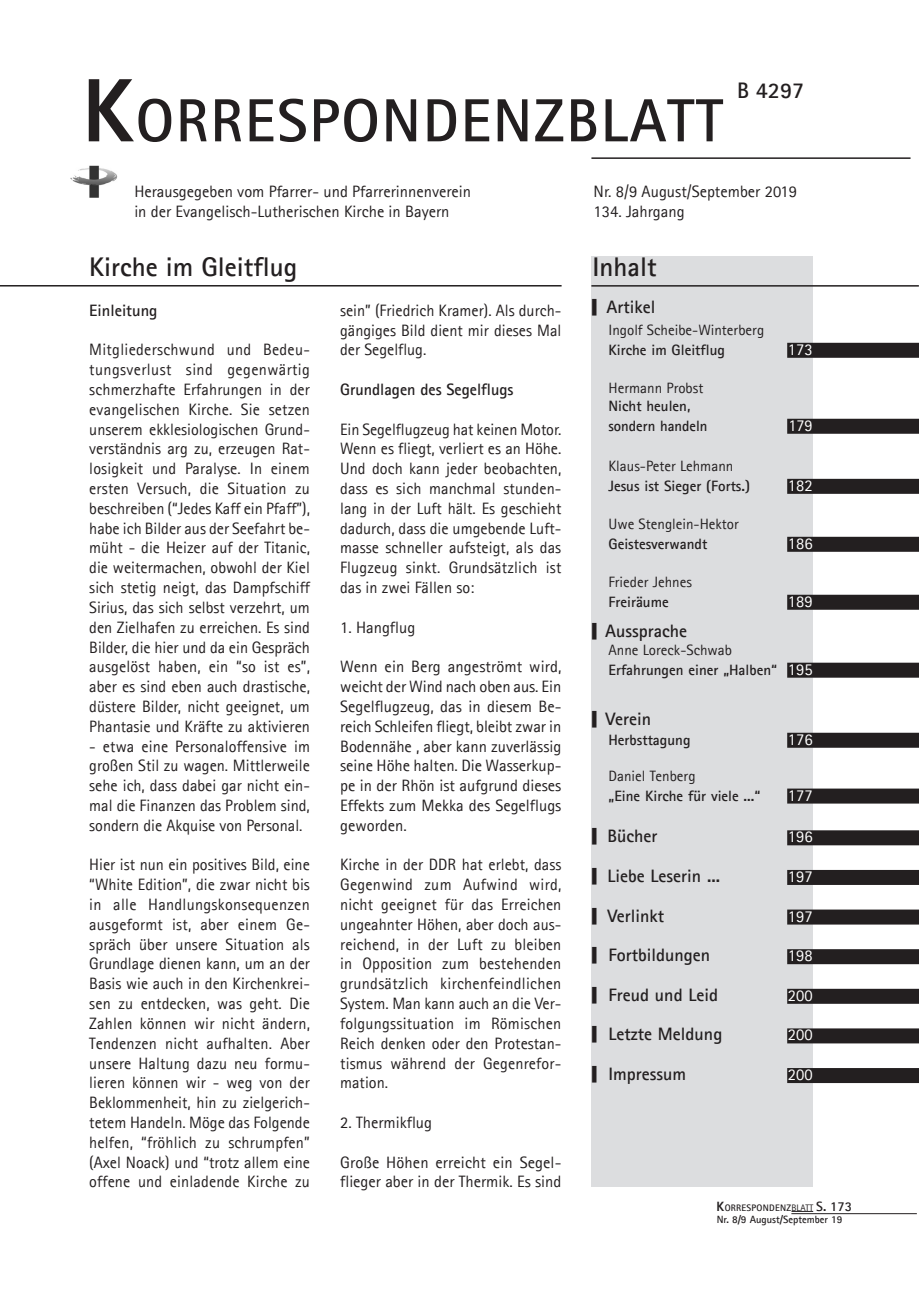
<style>
.page{position:relative;width:919px;height:1289px;background:#fff}
.page>*{position:absolute;margin:0;border:0;box-sizing:border-box;transform-origin:0 0}
.t1{font:700 60.9px "Agfa Rotis Sans Serif";letter-spacing:.03em;color:#231f20}
.t2{font:700 27px "Agfa Rotis Sans Serif";color:#231f20}
.t3{font:700 22.5px "Agfa Rotis Sans Serif";color:#231f20}
.t4{font:700 18px "Agfa Rotis Sans Serif";color:#231f20}
.t5{font:16.5px/19.8px "Agfa Rotis Sans Serif";color:#231f20;text-align:justify}
.t6{font:16.5px "Agfa Rotis Sans Serif";color:#fff}
.t7{font:700 16.5px "Agfa Rotis Sans Serif";color:#231f20}
.t8{font:700 15px/19.8px "Agfa Rotis Sans Serif";color:#231f20}
.t9{font:15px "Agfa Rotis Sans Serif";color:#231f20}
.t10{font:700 10.5px "Agfa Rotis Sans Serif";color:#231f20}
.t11{font:700 9.45px "Agfa Rotis Sans Serif";letter-spacing:.03em;color:#231f20}
.s1{font-weight:800;font-size:90px}
.s2{font-weight:400}
.s3{font-weight:400;font-size:16.5px;color:#fff}
.s4{font-weight:800;font-size:13.5px}
.s5{font-size:13.5px}
</style>
<div class="page">
<svg style="left:791px;top:1211px;width:22px;height:1px"></svg>
<hr style="left:791px;top:1213px;width:125px;height:1px;background:#231f20">
<div style="left:591px;top:256px;width:221px;height:930px;background:#dcdddf"></div>
<div style="left:787px;top:343px;width:131px;height:15px;background:#231f20"></div>
<div style="left:787px;top:419px;width:131px;height:15px;background:#231f20"></div>
<div style="left:787px;top:479px;width:131px;height:15px;background:#231f20"></div>
<div style="left:787px;top:537px;width:131px;height:15px;background:#231f20"></div>
<div style="left:787px;top:594px;width:131px;height:15px;background:#231f20"></div>
<div style="left:787px;top:662px;width:131px;height:15px;background:#231f20"></div>
<div style="left:787px;top:732px;width:131px;height:15px;background:#231f20"></div>
<div style="left:787px;top:788px;width:131px;height:15px;background:#231f20"></div>
<div style="left:787px;top:830px;width:131px;height:15px;background:#231f20"></div>
<div style="left:787px;top:870px;width:131px;height:15px;background:#231f20"></div>
<div style="left:787px;top:909px;width:131px;height:15px;background:#231f20"></div>
<div style="left:787px;top:949px;width:131px;height:15px;background:#231f20"></div>
<div style="left:787px;top:988px;width:131px;height:15px;background:#231f20"></div>
<div style="left:787px;top:1028px;width:131px;height:15px;background:#231f20"></div>
<div style="left:787px;top:1068px;width:131px;height:15px;background:#231f20"></div>
<hr style="left:591px;top:157px;width:319px;height:2px;background:#231f20">
<hr style="left:0;top:285px;width:561px;height:1px;background:#231f20">
<hr style="left:591px;top:285px;width:327px;height:1px;background:#231f20">
<img style="left:71px;top:166px;width:46px;height:32px">
<h1 class="t1" style="left:82px;top:82px;width:642px"><span class="s1">K</span>ORRESPONDENZBLATT</h1>
<h3 class="t3" style="left:737px;top:76px;width:69px">B 4297</h3>
<p class="t5" style="left:134px;top:181px;width:338px">Herausgegeben vom Pfarrer- und Pfarrerinnenverein in der Evangelisch-Lutherischen Kirche in Bayern</p>
<p class="t5" style="left:593px;top:181px;width:205px">Nr. 8/9 August/September 2019<br>134. Jahrgang</p>
<h2 class="t2" style="left:89px;top:250px;width:209px">Kirche im Gleitflug</h2>
<h2 class="t2" style="left:592px;top:250px;width:66px">Inhalt</h2>
<p class="t7" style="left:89px;top:300px;width:70px">Einleitung</p>
<p class="t5" style="left:89px;top:340px;width:222px">Mitgliederschwund und Bedeu&shy;tungsverlust sind gegenwärtig schmerzhafte Erfahrungen in der evangelischen Kirche. Sie setzen unserem ekklesiologischen Grund&shy;verständnis arg zu, erzeugen Rat&shy;losigkeit und Paralyse. In einem ersten Versuch, die Situation zu beschreiben (“Jedes Kaff ein Pfaff”), habe ich Bilder aus der Seefahrt be&shy;müht - die Heizer auf der Titanic, die weitermachen, obwohl der Kiel sich stetig neigt, das Dampfschiff Sirius, das sich selbst verzehrt, um den Zielhafen zu erreichen. Es sind Bilder, die hier und da ein Gespräch ausgelöst haben, ein “so ist es”, aber es sind eben auch drastische, düstere Bilder, nicht geeignet, um Phantasie und Kräfte zu aktivieren</p>
<p class="t5" style="left:89px;top:736px;width:222px">- etwa eine Personaloffensive im großen Stil zu wagen. Mittlerweile sehe ich, dass dabei gar nicht ein&shy;mal die Finanzen das Problem sind, sondern die Akquise von Personal.</p>
<p class="t5" style="left:89px;top:854px;width:222px">Hier ist nun ein positives Bild, eine “White Edition”, die zwar nicht bis in alle Handlungskonsequenzen ausgeformt ist, aber einem Ge&shy;spräch über unsere Situation als Grundlage dienen kann, um an der Basis wie auch in den Kirchenkrei&shy;sen zu entdecken, was geht. Die Zahlen können wir nicht ändern, Tendenzen nicht aufhalten. Aber unsere Haltung dazu neu formu&shy;lieren können wir - weg von der Beklommenheit, hin zu zielgerich&shy;tetem Handeln. Möge das Folgende helfen, “fröhlich zu schrumpfen” (Axel Noack) und “trotz allem eine offene und einladende Kirche zu</p>
<p class="t5" style="left:340px;top:300px;width:223px">sein” (Friedrich Kramer). Als durch&shy;gängiges Bild dient mir dieses Mal der Segelflug.</p>
<p class="t7" style="left:340px;top:379px;width:175px">Grundlagen des Segelflugs</p>
<p class="t5" style="left:340px;top:419px;width:223px">Ein Segelflugzeug hat keinen Motor.<br>Wenn es fliegt, verliert es an Höhe.<br>Und doch kann jeder beobachten, dass es sich manchmal stunden&shy;lang in der Luft hält. Es geschieht dadurch, dass die umgebende Luft&shy;masse schneller aufsteigt, als das Flugzeug sinkt. Grundsätzlich ist das in zwei Fällen so:</p>
<p class="t5" style="left:340px;top:617px;width:77px">1. Hangflug</p>
<p class="t5" style="left:340px;top:656px;width:223px">Wenn ein Berg angeströmt wird, weicht der Wind nach oben aus. Ein Segelflugzeug, das in diesem Be&shy;reich Schleifen fliegt, bleibt zwar in Bodennähe , aber kann zuverlässig seine Höhe halten. Die Wasserkup&shy;pe in der Rhön ist aufgrund dieses Effekts zum Mekka des Segelflugs geworden.</p>
<p class="t5" style="left:340px;top:854px;width:223px">Kirche in der DDR hat erlebt, dass Gegenwind zum Aufwind wird, nicht geeignet für das Erreichen ungeahnter Höhen, aber doch aus&shy;reichend, in der Luft zu bleiben in Opposition zum bestehenden grundsätzlich kirchenfeindlichen System. Man kann auch an die Ver&shy;folgungssituation im Römischen Reich denken oder den Protestan&shy;tismus während der Gegenrefor&shy;mation.</p>
<p class="t5" style="left:340px;top:1112px;width:93px">2. Thermikflug</p>
<p class="t5" style="left:340px;top:1151px;width:223px">Große Höhen erreicht ein Segel&shy;flieger aber in der Thermik. Es sind</p>
<p class="t4" style="left:606px;top:295px;width:50px">Artikel</p>
<p class="t9" style="left:608px;top:321px;width:157px">Ingolf Scheibe-Winterberg</p>
<p class="t8" style="left:608px;top:339px;width:118px">Kirche im Gleitflug</p>
<p class="t6" style="left:787px;top:339px;width:26px">173</p>
<p class="t9" style="left:608px;top:379px;width:96px">Hermann Probst</p>
<p class="t8" style="left:608px;top:395px;width:100px">Nicht heulen, sondern handeln</p>
<p class="t6" style="left:788px;top:415px;width:26px">179</p>
<p class="t9" style="left:608px;top:457px;width:126px">Klaus-Peter Lehmann</p>
<p class="t8" style="left:608px;top:475px;width:143px">Jesus ist Sieger (Forts.)</p>
<p class="t6" style="left:787px;top:475px;width:26px">182</p>
<p class="t9" style="left:608px;top:515px;width:132px">Uwe Stenglein-Hektor</p>
<p class="t8" style="left:608px;top:533px;width:100px">Geistesverwandt</p>
<p class="t6" style="left:787px;top:533px;width:26px">186</p>
<p class="t9" style="left:608px;top:573px;width:85px">Frieder Jehnes</p>
<p class="t8" style="left:608px;top:591px;width:62px">Freiräume</p>
<p class="t6" style="left:787px;top:591px;width:26px">189</p>
<p class="t4" style="left:605px;top:619px;width:83px">Aussprache</p>
<p class="t8" style="left:608px;top:639px;width:206px"><span class="s2">Anne Loreck-Schwab<br></span>Erfahrungen einer „Halben“ <span class="s3">195</span></p>
<p class="t4" style="left:605px;top:707px;width:47px">Verein</p>
<p class="t8" style="left:608px;top:729px;width:83px">Herbsttagung</p>
<p class="t6" style="left:787px;top:729px;width:26px">176</p>
<p class="t9" style="left:608px;top:766px;width:89px">Daniel Tenberg</p>
<p class="t8" style="left:608px;top:785px;width:153px">„Eine Kirche für viele ...“</p>
<p class="t6" style="left:787px;top:785px;width:26px">177</p>
<p class="t4" style="left:607px;top:824px;width:52px">Bücher</p>
<p class="t6" style="left:787px;top:827px;width:26px">196</p>
<p class="t4" style="left:607px;top:864px;width:114px">Liebe Leserin ...</p>
<p class="t6" style="left:787px;top:866px;width:26px">197</p>
<p class="t4" style="left:607px;top:904px;width:58px">Verlinkt</p>
<p class="t6" style="left:787px;top:906px;width:26px">197</p>
<p class="t4" style="left:608px;top:943px;width:103px">Fortbildungen</p>
<p class="t6" style="left:787px;top:945px;width:26px">198</p>
<p class="t4" style="left:608px;top:983px;width:111px">Freud und Leid</p>
<p class="t6" style="left:787px;top:985px;width:26px">200</p>
<p class="t4" style="left:608px;top:1022px;width:115px">Letzte Meldung</p>
<p class="t6" style="left:787px;top:1025px;width:26px">200</p>
<p class="t4" style="left:608px;top:1062px;width:79px">Impressum</p>
<p class="t6" style="left:787px;top:1064px;width:26px">200</p>
<p class="t11" style="left:716px;top:1201px;width:137px"><span class="s4">K</span>ORRESPONDENZ<span class="s2">blatt</span> <span class="s5">S. 173</span></p>
<p class="t10" style="left:716px;top:1212px;width:127px">Nr. 8/9 August/September 19</p>
</div>
